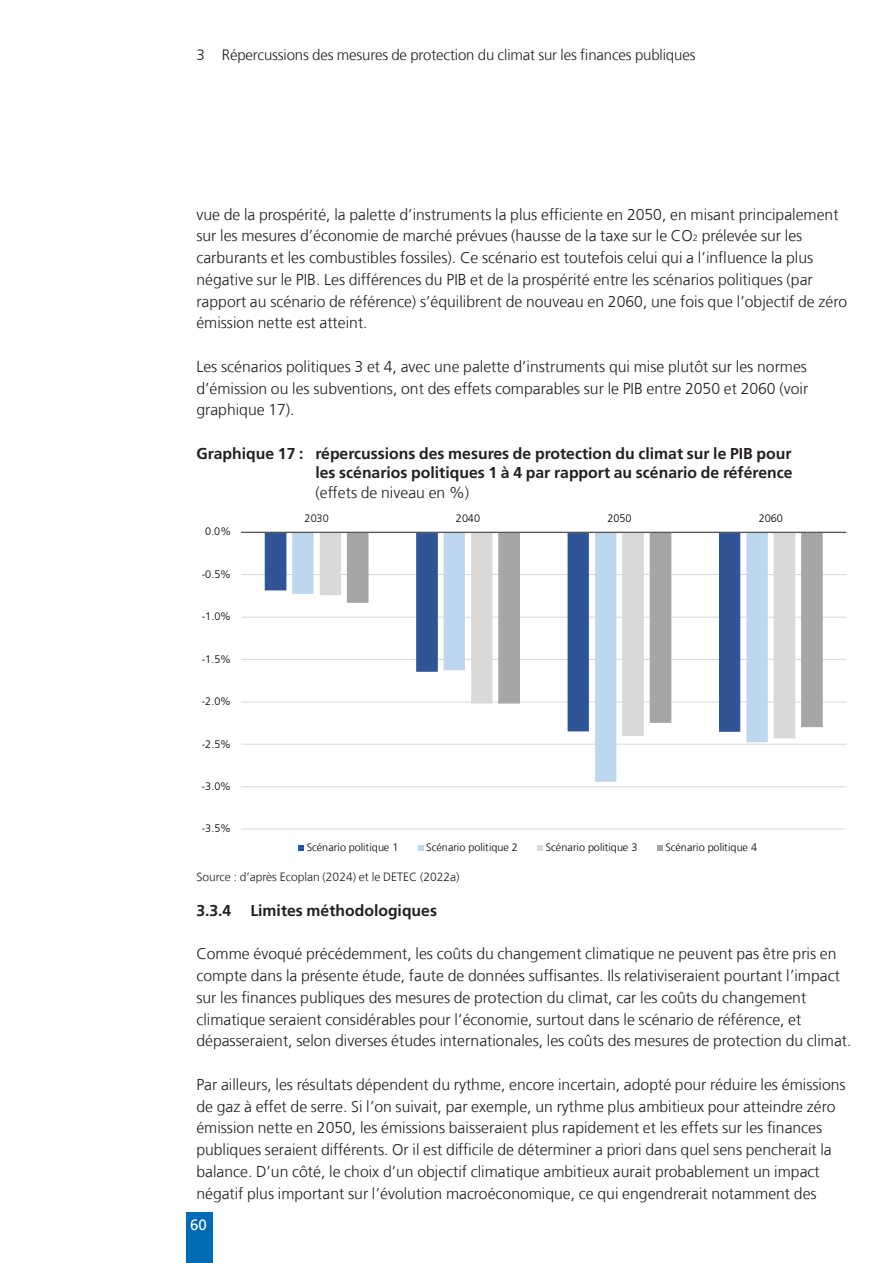
<style>
.page{position:relative;width:893px;height:1263px;background:#fff}
.page>*{position:absolute;margin:0;border:0;box-sizing:border-box;transform-origin:0 0}
.GT{font:300 15.75px/21.8px "Frutiger LT Com";color:#231f20}
.UT_1_Grafik{font:700 15.75px/19.5px "Frutiger LT Com";color:#231f20;text-align:justify}
.UT_1_1{font:700 15.75px "Frutiger LT Com";color:#231f20}
.Spitzmarke_Naming_A4{font:300 15px "Frutiger LT Com";letter-spacing:-.01em;color:#231f20}
.t1{font:15px "Frutiger LT Com";color:#fff}
.Quelle{font:300 12px "Frutiger LT Com";color:#231f20}
.t2{font:300 10.8px "Frutiger LT Com";color:#000}
.s1{font-size:9.15px}
.s2{font-weight:300}
</style>
<div class="page">
<div style="left:186px;top:1212px;width:27px;height:51px;background:#006bb6"></div>
<hr style="left:241px;top:829px;width:605px;height:1px;background:#d9d9d9">
<hr style="left:241px;top:786px;width:605px;height:1px;background:#d9d9d9">
<hr style="left:241px;top:744px;width:605px;height:1px;background:#d9d9d9">
<hr style="left:241px;top:702px;width:605px;height:1px;background:#d9d9d9">
<hr style="left:241px;top:659px;width:605px;height:1px;background:#d9d9d9">
<hr style="left:241px;top:617px;width:605px;height:1px;background:#d9d9d9">
<hr style="left:241px;top:574px;width:605px;height:1px;background:#d9d9d9">
<svg style="left:265px;top:533px;width:27px;height:170px"></svg>
<svg style="left:292px;top:533px;width:476px;height:249px"></svg>
<svg style="left:320px;top:533px;width:475px;height:205px"></svg>
<svg style="left:347px;top:533px;width:476px;height:194px"></svg>
<hr style="left:241px;top:532px;width:605px;height:1px;background:#595959">
<svg style="left:298px;top:845px;width:6px;height:6px"></svg>
<svg style="left:418px;top:845px;width:6px;height:6px"></svg>
<svg style="left:537px;top:845px;width:6px;height:6px"></svg>
<svg style="left:657px;top:845px;width:6px;height:6px"></svg>
<p class="Spitzmarke_Naming_A4" style="left:196px;top:46px;width:501px">3 Répercussions des mesures de protection du climat sur les finances publiques</p>
<p class="GT" style="left:196px;top:203px;width:652px">vue de la prospérité, la palette d’instruments la plus efficiente en 2050, en misant principalement sur les mesures d’économie de marché prévues (hausse de la taxe sur le CO<span class="s1">2</span> prélevée sur les carburants et les combustibles fossiles). Ce scénario est toutefois celui qui a l’influence la plus négative sur le PIB. Les différences du PIB et de la prospérité entre les scénarios politiques (par rapport au scénario de référence) s’équilibrent de nouveau en 2060, une fois que l’objectif de zéro émission nette est atteint.</p>
<p class="GT" style="left:196px;top:356px;width:613px;text-align:justify">Les scénarios politiques 3 et 4, avec une palette d’instruments qui mise plutôt sur les normes d’émission ou les subventions, ont des effets comparables sur le PIB entre 2050 et 2060 (voir graphique 17).</p>
<p class="UT_1_Grafik" style="left:315px;top:444px;width:479px;text-indent:-119px">Graphique 17 : répercussions des mesures de protection du climat sur le PIB pour les scénarios politiques 1 à 4 par rapport au scénario de référence <span class="s2">(effets de niveau en %)</span></p>
<p class="t2" style="left:205px;top:525px;width:27px">0.0%</p>
<p class="t2" style="left:202px;top:568px;width:31px">-0.5%</p>
<p class="t2" style="left:202px;top:610px;width:31px">-1.0%</p>
<p class="t2" style="left:202px;top:653px;width:31px">-1.5%</p>
<p class="t2" style="left:202px;top:695px;width:31px">-2.0%</p>
<p class="t2" style="left:202px;top:737px;width:31px">-2.5%</p>
<p class="t2" style="left:202px;top:780px;width:31px">-3.0%</p>
<p class="t2" style="left:202px;top:822px;width:31px">-3.5%</p>
<p class="t2" style="left:305px;top:512px;width:26px">2030</p>
<p class="t2" style="left:456px;top:512px;width:26px">2040</p>
<p class="t2" style="left:607px;top:512px;width:26px">2050</p>
<p class="t2" style="left:759px;top:512px;width:26px">2060</p>
<p class="t2" style="left:307px;top:841px;width:93px">Scénario politique 1</p>
<p class="t2" style="left:426px;top:841px;width:93px">Scénario politique 2</p>
<p class="t2" style="left:546px;top:841px;width:93px">Scénario politique 3</p>
<p class="t2" style="left:665px;top:841px;width:93px">Scénario politique 4</p>
<p class="Quelle" style="left:196px;top:870px;width:264px">Source : d’après Ecoplan (2024) et le DETEC (2022a)</p>
<p class="UT_1_1" style="left:196px;top:901px;width:242px">3.3.4 Limites méthodologiques</p>
<p class="GT" style="left:196px;top:943px;width:657px">Comme évoqué précédemment, les coûts du changement climatique ne peuvent pas être pris en compte dans la présente étude, faute de données suffisantes. Ils relativiseraient pourtant l’impact sur les finances publiques des mesures de protection du climat, car les coûts du changement climatique seraient considérables pour l’économie, surtout dans le scénario de référence, et dépasseraient, selon diverses études internationales, les coûts des mesures de protection du climat.</p>
<p class="GT" style="left:196px;top:1073px;width:651px">Par ailleurs, les résultats dépendent du rythme, encore incertain, adopté pour réduire les émissions de gaz à effet de serre. Si l’on suivait, par exemple, un rythme plus ambitieux pour atteindre zéro émission nette en 2050, les émissions baisseraient plus rapidement et les effets sur les finances publiques seraient différents. Or il est difficile de déterminer a priori dans quel sens pencherait la balance. D’un côté, le choix d’un objectif climatique ambitieux aurait probablement un impact négatif plus important sur l’évolution macroéconomique, ce qui engendrerait notamment des</p>
<p class="t1" style="left:190px;top:1216px;width:18px">60</p>
</div>
